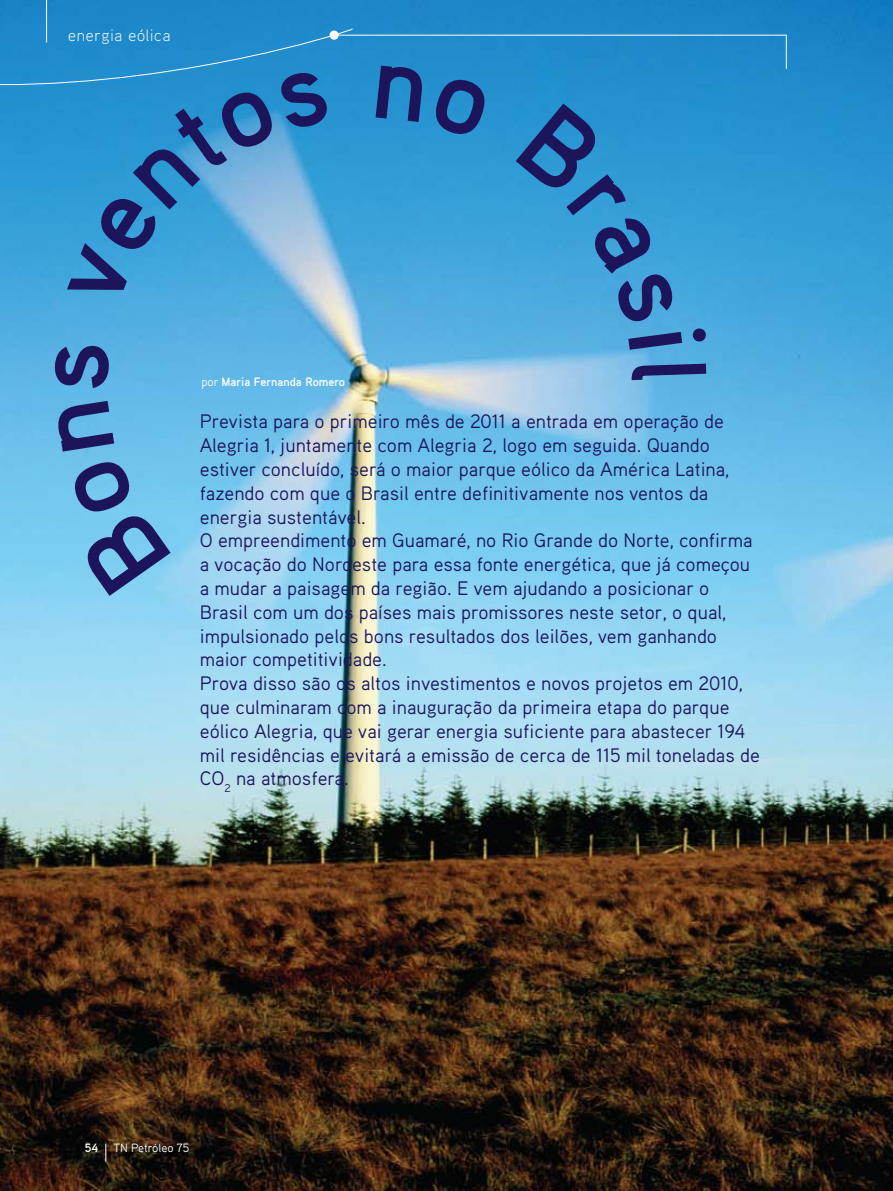
<style>
.page{position:relative;width:893px;height:1191px;background:#fff}
.page>*{position:absolute;margin:0;border:0;box-sizing:border-box;transform-origin:0 0}
.t1{font:19.5px/23.9px "Aaux Pro";color:#1c155c}
.t2{font:300 16.5px "Aaux Pro";letter-spacing:.05em;color:#fff}
.t3{font:700 12px "Aaux Pro";color:#fff}
.t4{font:12px "Aaux Pro";color:#fff}
.s1{font-weight:400}
</style>
<div class="page">
<img style="left:0;top:0;width:893px;height:1191px">
<hr style="left:46px;top:0;width:1px;height:43px;background:#fff">
<svg style="left:105px;top:1143px;width:1px;height:18px"></svg>
<svg style="left:55px;top:401px;width:116px;height:195px;background:#74c7ef"></svg>
<svg style="left:0;top:28px;width:787px;height:361px;background:#41a1d8"></svg>
<p class="t2" style="left:68px;top:25px;width:104px">energia eólica</p>
<p class="t3" style="left:201px;top:374px;width:145px"><span class="s1">por</span> Maria Fernanda Romero</p>
<p class="t1" style="left:200px;top:409px;width:561px">Prevista para o primeiro mês de 2011 a entrada em operação de Alegria 1, juntamente com Alegria 2, logo em seguida. Quando estiver concluído, será o maior parque eólico da América Latina, fazendo com que o Brasil entre definitivamente nos ventos da energia sustentável.<br>O empreendimento em Guamaré, no Rio Grande do Norte, confirma a vocação do Nordeste para essa fonte energética, que já começou a mudar a paisagem da região. E vem ajudando a posicionar o Brasil com um dos países mais promissores neste setor, o qual, impulsionado pelos bons resultados dos leilões, vem ganhando maior competitividade.<br>Prova disso são os altos investimentos e novos projetos em 2010, que culminaram com a inauguração da primeira etapa do parque eólico Alegria, que vai gerar energia suficiente para abastecer 194 mil residências e evitará a emissão de cerca de 115 mil toneladas de CO<sub>2</sub> na atmosfera.</p>
<p class="t3" style="left:85px;top:1140px;width:15px">54</p>
<p class="t4" style="left:113px;top:1140px;width:77px">TN Petróleo 75</p>
</div>
